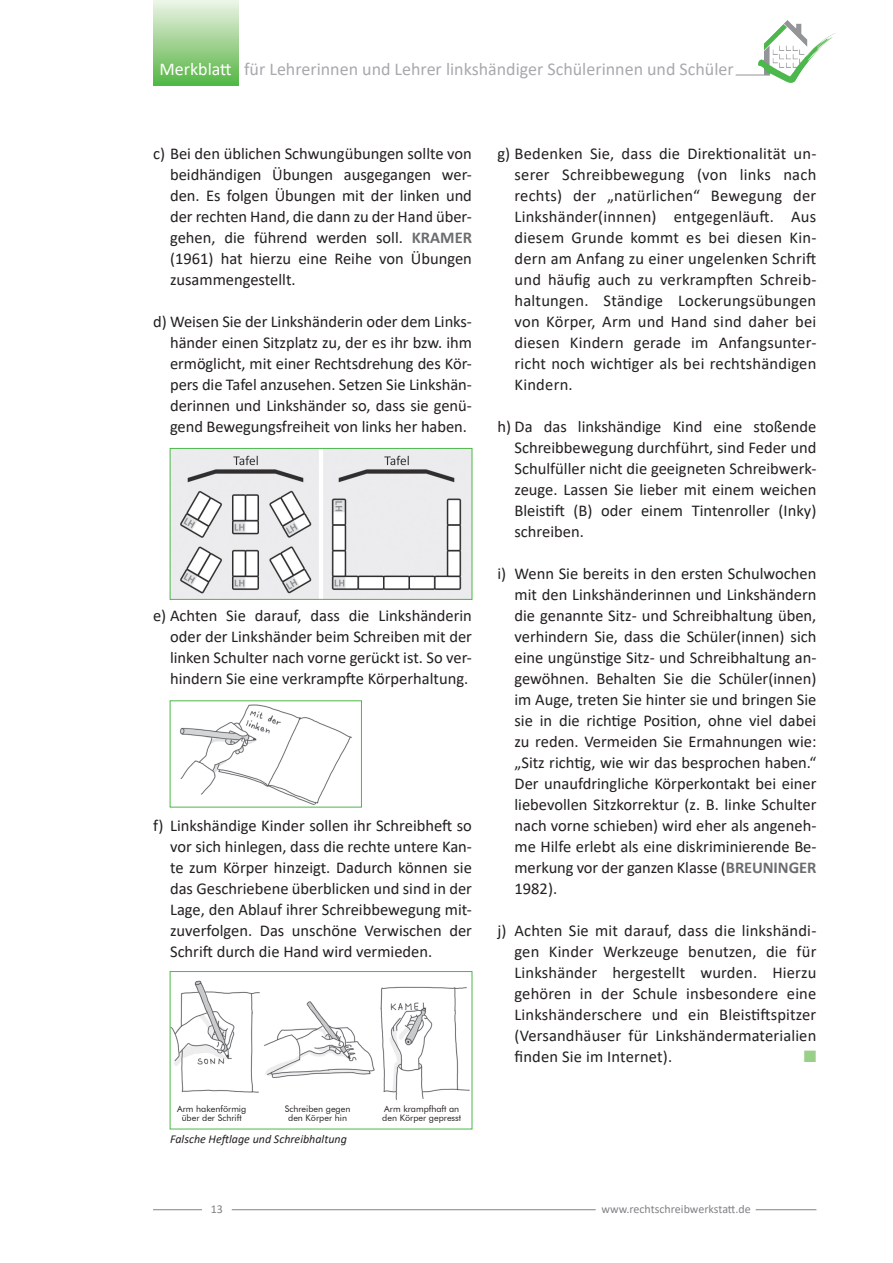
<style>
.page{position:relative;width:893px;height:1263px;background:#fff}
.page>*{position:absolute;margin:0;border:0;box-sizing:border-box;transform-origin:0 0}
.t1{font:18px "Calibri";color:#a8a9ad}
.t2{font:16.5px/21px "Calibri";color:#231f20;text-align:justify}
.t3{font:16.5px "Zapf Dingbats";color:#9acf8a}
.t4{font:italic 12px "Calibri";color:#231f20}
.t5{font:12px "Calibri";color:#808285}
.t6{font:9px/9px "Futura BT";color:#231f20;text-align:center}
.s1{color:#fff}
.s2{font-weight:700;color:#6c6d70}
</style>
<div class="page">
<div style="left:153px;top:0;width:85px;height:85px;background:linear-gradient(to bottom,#eff3e7,#55b543)"></div>
<hr style="left:756px;top:1209px;width:60px;height:1px;background:#808285">
<hr style="left:232px;top:1209px;width:364px;height:1px;background:#808285">
<hr style="left:153px;top:1209px;width:49px;height:1px;background:#808285">
<img style="left:764px;top:20px;width:72px;height:31px">
<hr style="left:736px;top:75px;width:34px;height:1px;background:#939598">
<img style="left:172px;top:450px;width:298px;height:148px">
<div style="left:170px;top:448px;width:302px;height:152px;border:1px solid #4cb848"></div>
<img style="left:172px;top:980px;width:298px;height:120px">
<div style="left:170px;top:971px;width:302px;height:158px;border:1px solid #4cb848"></div>
<img style="left:180px;top:704px;width:172px;height:101px">
<div style="left:170px;top:700px;width:192px;height:107px;border:1px solid #4cb848"></div>
<p class="t1" style="left:159px;top:57px;width:576px"><span class="s1">Merkblatt</span> für Lehrerinnen und Lehrer linkshändiger Schülerinnen und Schüler</p>
<p class="t2" style="left:170px;top:143px;width:303px;text-indent:-17px">c) Bei den üblichen Schwungübungen sollte von beidhändigen Übungen ausgegangen wer&shy;den. Es folgen Übungen mit der linken und der rechten Hand, die dann zu der Hand über&shy;gehen, die führend werden soll. <span class="s2">KRAMER </span>(1961) hat hierzu eine Reihe von Übungen zusammengestellt.</p>
<p class="t2" style="left:170px;top:311px;width:303px;text-indent:-17px">d) Weisen Sie der Linkshänderin oder dem Links&shy;händer einen Sitzplatz zu, der es ihr bzw. ihm ermöglicht, mit einer Rechtsdrehung des Kör&shy;pers die Tafel anzusehen. Setzen Sie Linkshän&shy;derinnen und Linkshänder so, dass sie genü&shy;gend Bewegungsfreiheit von links her haben.</p>
<p class="t2" style="left:170px;top:605px;width:303px;text-indent:-17px">e) Achten Sie darauf, dass die Linkshänderin oder der Linkshänder beim Schreiben mit der linken Schulter nach vorne gerückt ist. So ver&shy;hindern Sie eine verkrampfte Körperhaltung.</p>
<p class="t2" style="left:170px;top:815px;width:303px;text-indent:-17px">f) Linkshändige Kinder sollen ihr Schreibheft so vor sich hinlegen, dass die rechte untere Kan&shy;te zum Körper hinzeigt. Dadurch können sie das Geschriebene überblicken und sind in der Lage, den Ablauf ihrer Schreibbewegung mit&shy;zuverfolgen. Das unschöne Verwischen der Schrift durch die Hand wird vermieden.</p>
<p class="t6" style="left:177px;top:1104px;width:71px">Arm hakenförmig über der Schrift</p>
<p class="t6" style="left:285px;top:1104px;width:67px">Schreiben gegen den Körper hin</p>
<p class="t6" style="left:382px;top:1104px;width:80px;text-align:left">Arm krampfhaft an den Körper gepresst</p>
<p class="t4" style="left:170px;top:1131px;width:178px">Falsche Heftlage und Schreibhaltung</p>
<p class="t2" style="left:514px;top:143px;width:303px;text-indent:-17px">g) Bedenken Sie, dass die Direktionalität un&shy;serer Schreibbewegung (von links nach rechts) der „natürlichen“ Bewegung der Linkshänder(innnen) entgegenläuft. Aus diesem Grunde kommt es bei diesen Kin&shy;dern am Anfang zu einer ungelenken Schrift und häufig auch zu verkrampften Schreib&shy;haltungen. Ständige Lockerungsübungen von Körper, Arm und Hand sind daher bei diesen Kindern gerade im Anfangsunter&shy;richt noch wichtiger als bei rechtshändigen Kindern.</p>
<p class="t2" style="left:514px;top:416px;width:303px;text-indent:-17px">h) Da das linkshändige Kind eine stoßende Schreibbewegung durchführt, sind Feder und Schulfüller nicht die geeigneten Schreibwerk&shy;zeuge. Lassen Sie lieber mit einem weichen Bleistift (B) oder einem Tintenroller (Inky) schreiben.</p>
<p class="t2" style="left:514px;top:563px;width:303px;text-indent:-17px">i) Wenn Sie bereits in den ersten Schulwochen mit den Linkshänderinnen und Linkshändern die genannte Sitz- und Schreibhaltung üben, verhindern Sie, dass die Schüler(innen) sich eine ungünstige Sitz- und Schreibhaltung an&shy;gewöhnen. Behalten Sie die Schüler(innen) im Auge, treten Sie hinter sie und bringen Sie sie in die richtige Position, ohne viel dabei zu reden. Vermeiden Sie Ermahnungen wie: „Sitz richtig, wie wir das besprochen haben.“ Der unaufdringliche Körperkontakt bei einer liebevollen Sitzkorrektur (z. B. linke Schulter nach vorne schieben) wird eher als angeneh&shy;me Hilfe erlebt als eine diskriminierende Be&shy;merkung vor der ganzen Klasse (<span class="s2">BREUNINGER </span>1982).</p>
<p class="t2" style="left:514px;top:920px;width:303px;text-indent:-17px">j) Achten Sie mit darauf, dass die linkshändi&shy;gen Kinder Werkzeuge benutzen, die für Linkshänder hergestellt wurden. Hierzu gehören in der Schule insbesondere eine Linkshänderschere und ein Bleistiftspitzer (Versandhäuser für Linkshändermaterialien finden Sie im Internet).</p>
<p class="t3" style="left:804px;top:1049px;width:14px">■</p>
<p class="t5" style="left:211px;top:1201px;width:14px">13</p>
<p class="t5" style="left:601px;top:1201px;width:151px">www.rechtschreibwerkstatt.de</p>
</div>
